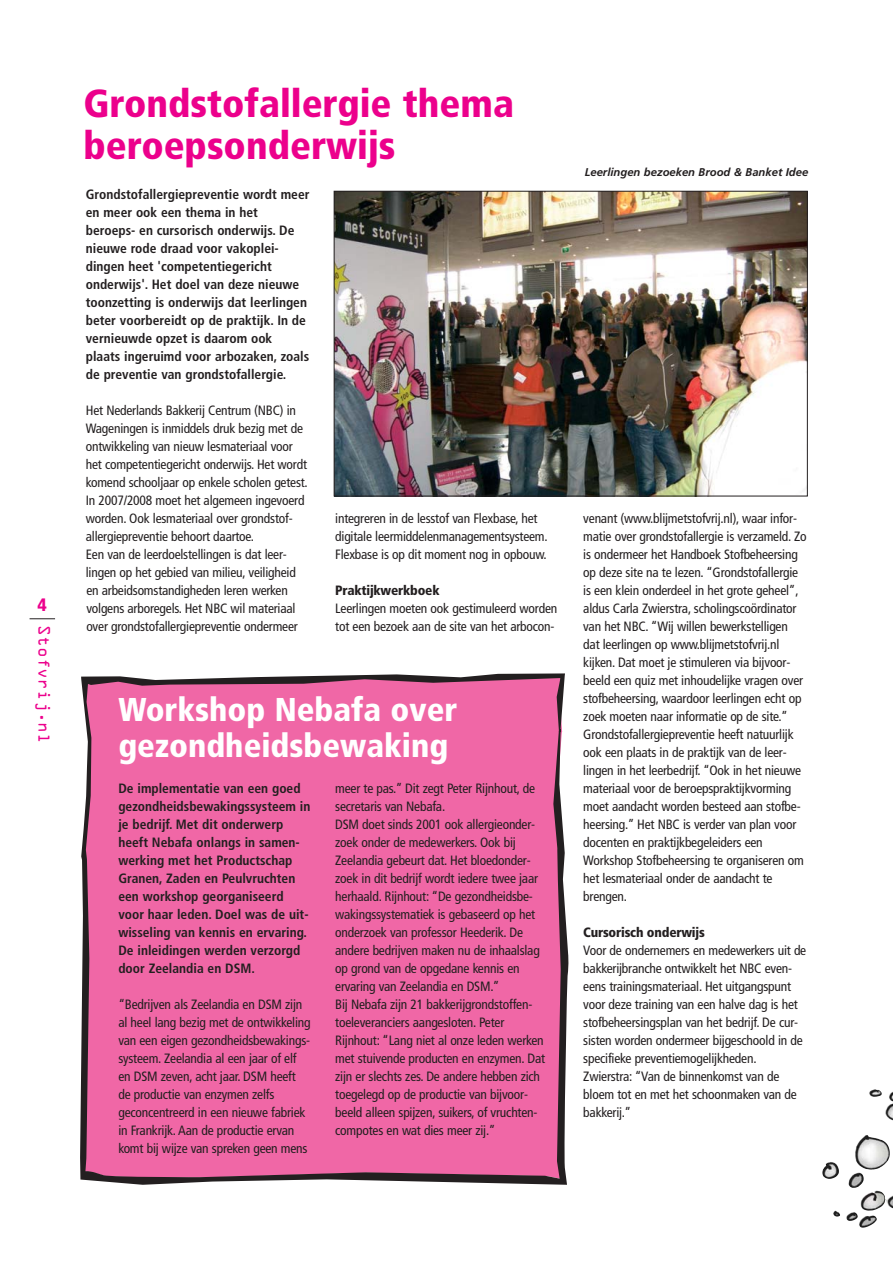
<style>
.page{position:relative;width:893px;height:1263px;background:#fff}
.page>*{position:absolute;margin:0;border:0;box-sizing:border-box;transform-origin:0 0}
.t1{font:900 condensed 39px/42px "Frutiger";color:#ec008c}
.t2{font:900 condensed 33px/36px "Frutiger";color:#fff}
.t3{font:900 condensed 18px "Frutiger";color:#ec008c}
.t4{font:15px "OCRA";color:#ec008c}
.t5{font:condensed 13.5px/18px "Frutiger";letter-spacing:-.015em;color:#231f20}
.t6{font:700 condensed 13.5px/18px "Frutiger";color:#231f20}
.t7{font:900 condensed 13.5px "Frutiger";letter-spacing:-.015em;color:#231f20}
.t8{font:italic 700 11.25px "Frutiger";color:#231f20}
</style>
<div class="page">
<img style="left:869px;top:1089px;width:24px;height:16px">
<svg style="left:80px;top:673px;width:488px;height:512px;background:#e667a1"></svg>
<svg style="left:30px;top:618px;width:25px;height:1px"></svg>
<img style="left:336px;top:193px;width:470px;height:301px">
<div style="left:334px;top:191px;width:474px;height:305px;border:1px solid #231f20"></div>
<h3 class="t3" style="left:38px;top:597px;width:11px">4</h3>
<p class="t4" style="left:49px;top:625px;width:120px;rotate:90deg">Stofvrij.nl</p>
<h1 class="t1" style="left:84px;top:86px;width:432px">Grondstofallergie thema beroepsonderwijs</h1>
<p class="t6" style="left:86px;top:186px;width:225px">Grondstofallergiepreventie wordt meer en meer ook een thema in het beroeps- en cursorisch onderwijs. De nieuwe rode draad voor vakoplei&shy;dingen heet 'competentiegericht onderwijs'. Het doel van deze nieuwe toonzetting is onderwijs dat leerlingen beter voorbereidt op de praktijk. In de vernieuwde opzet is daarom ook plaats ingeruimd voor arbozaken, zoals de preventie van grondstofallergie.</p>
<p class="t5" style="left:86px;top:402px;width:224px">Het Nederlands Bakkerij Centrum (NBC) in Wageningen is inmiddels druk bezig met de ontwikkeling van nieuw lesmateriaal voor het competentiegericht onderwijs. Het wordt komend schooljaar op enkele scholen getest.<br>In 2007/2008 moet het algemeen ingevoerd worden. Ook lesmateriaal over grondstof&shy;allergiepreventie behoort daartoe.<br>Een van de leerdoelstellingen is dat leer&shy;lingen op het gebied van milieu, veiligheid en arbeidsomstandigheden leren werken volgens arboregels. Het NBC wil materiaal over grondstofallergiepreventie ondermeer</p>
<p class="t5" style="left:335px;top:510px;width:214px">integreren in de lesstof van Flexbase, het digitale leermiddelenmanagementsysteem.<br>Flexbase is op dit moment nog in opbouw.</p>
<p class="t7" style="left:335px;top:585px;width:106px">Praktijkwerkboek</p>
<p class="t5" style="left:335px;top:600px;width:224px">Leerlingen moeten ook gestimuleerd worden tot een bezoek aan de site van het arbocon-</p>
<h2 class="t2" style="left:118px;top:694px;width:340px">Workshop Nebafa over gezondheidsbewaking</h2>
<p class="t6" style="left:118px;top:780px;width:194px">De implementatie van een goed gezondheidsbewakingssysteem in je bedrijf. Met dit onderwerp heeft Nebafa onlangs in samen&shy;werking met het Productschap<br>Granen, Zaden en Peulvruchten een workshop georganiseerd voor haar leden. Doel was de uit&shy;wisseling van kennis en ervaring.<br>De inleidingen werden verzorgd door Zeelandia en DSM.</p>
<p class="t5" style="left:118px;top:996px;width:194px">“Bedrijven als Zeelandia en DSM zijn al heel lang bezig met de ontwikkeling van een eigen gezondheidsbewakings&shy;systeem. Zeelandia al een jaar of elf en DSM zeven, acht jaar. DSM heeft de productie van enzymen zelfs geconcentreerd in een nieuwe fabriek in Frankrijk. Aan de productie ervan komt bij wijze van spreken geen mens</p>
<p class="t5" style="left:335px;top:780px;width:211px">meer te pas.” Dit zegt Peter Rijnhout, de secretaris van Nebafa.<br>DSM doet sinds 2001 ook allergieonder&shy;zoek onder de medewerkers. Ook bij Zeelandia gebeurt dat. Het bloedonder&shy;zoek in dit bedrijf wordt iedere twee jaar herhaald. Rijnhout: “De gezondheidsbe&shy;wakingssystematiek is gebaseerd op het onderzoek van professor Heederik. De andere bedrijven maken nu de inhaalslag op grond van de opgedane kennis en ervaring van Zeelandia en DSM.”<br>Bij Nebafa zijn 21 bakkerijgrondstoffen&shy;toeleveranciers aangesloten. Peter Rijnhout: “Lang niet al onze leden werken met stuivende producten en enzymen. Dat zijn er slechts zes. De andere hebben zich toegelegd op de productie van bijvoor&shy;beeld alleen spijzen, suikers, of vruchten&shy;compotes en wat dies meer zij.”</p>
<p class="t8" style="left:585px;top:167px;width:225px">Leerlingen bezoeken Brood &amp; Banket Idee</p>
<p class="t5" style="left:583px;top:510px;width:225px">venant (www.blijmetstofvrij.nl), waar infor&shy;matie over grondstofallergie is verzameld. Zo is ondermeer het Handboek Stofbeheersing op deze site na te lezen. “Grondstofallergie is een klein onderdeel in het grote geheel”, aldus Carla Zwierstra, scholingscoördinator van het NBC. “Wij willen bewerkstelligen dat leerlingen op www.blijmetstofvrij.nl kijken. Dat moet je stimuleren via bijvoor&shy;beeld een quiz met inhoudelijke vragen over stofbeheersing, waardoor leerlingen echt op zoek moeten naar informatie op de site.” Grondstofallergiepreventie heeft natuurlijk ook een plaats in de praktijk van de leer&shy;lingen in het leerbedrijf. “Ook in het nieuwe materiaal voor de beroepspraktijkvorming moet aandacht worden besteed aan stofbe&shy;heersing.” Het NBC is verder van plan voor docenten en praktijkbegeleiders een Workshop Stofbeheersing te organiseren om het lesmateriaal onder de aandacht te brengen.</p>
<p class="t7" style="left:583px;top:927px;width:123px">Cursorisch onderwijs</p>
<p class="t5" style="left:583px;top:942px;width:224px">Voor de ondernemers en medewerkers uit de bakkerijbranche ontwikkelt het NBC even&shy;eens trainingsmateriaal. Het uitgangspunt voor deze training van een halve dag is het stofbeheersingsplan van het bedrijf. De cur&shy;sisten worden ondermeer bijgeschoold in de specifieke preventiemogelijkheden.<br>Zwierstra: “Van de binnenkomst van de bloem tot en met het schoonmaken van de bakkerij.”</p>
</div>
